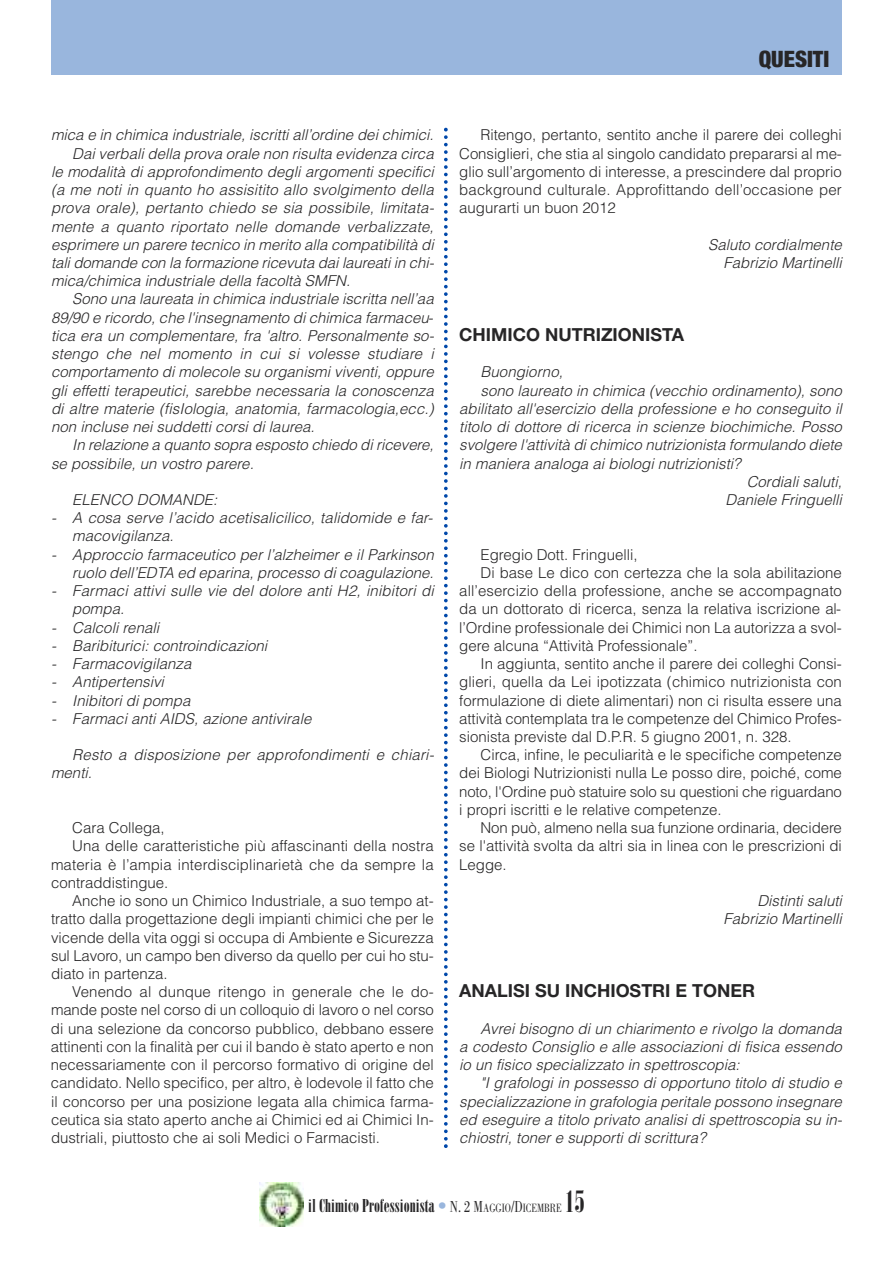
<style>
.page{position:relative;width:893px;height:1263px;background:#fff}
.page>*{position:absolute;margin:0;border:0;box-sizing:border-box;transform-origin:0 0}
.t1{font:30px "Bodoni Poster Compressed";color:#272627}
.t2{font:900 condensed 22.5px "Helvetica Neue";color:#272627}
.t3{font:700 18px "Helvetica Neue";color:#272627}
.t4{font:18px "Bodoni Poster Compressed";color:#272627}
.t5{font:italic 300 15px/18.3px "Helvetica";letter-spacing:.005em;color:#272627}
.t6{font:300 15px/18.3px "Helvetica";color:#272627;text-align:justify}
.s1{color:#99b6dd}
.s2{font-family:"Bodoni";font-size:16.5px}
.s3{font-family:"Bodoni";font-size:12.3px}
</style>
<div class="page">
<hr style="left:51px;top:74px;width:791px;height:1px;background:#272627">
<div style="left:51px;top:0;width:791px;height:74px;background:#99b6dd"></div>
<svg style="left:444px;top:128px;width:4px;height:1020px"></svg>
<img style="left:259px;top:1182px;width:45px;height:44px">
<p class="t5" style="left:51px;top:126px;width:384px">mica e in chimica industriale, iscritti all’ordine dei chimici.</p>
<p class="t5" style="left:72px;top:144px;width:363px">Dai verbali della prova orale non risulta evidenza circa</p>
<p class="t5" style="left:51px;top:163px;width:384px">le modalità di approfondimento degli argomenti specifici</p>
<p class="t5" style="left:51px;top:181px;width:384px">(a me noti in quanto ho assisitito allo svolgimento della</p>
<p class="t5" style="left:51px;top:199px;width:384px">prova orale), pertanto chiedo se sia possibile, limitata-</p>
<p class="t5" style="left:51px;top:217px;width:384px">mente a quanto riportato nelle domande verbalizzate,</p>
<p class="t5" style="left:51px;top:235px;width:384px">esprimere un parere tecnico in merito alla compatibilità di</p>
<p class="t5" style="left:51px;top:254px;width:384px">tali domande con la formazione ricevuta dai laureati in chi-</p>
<p class="t5" style="left:51px;top:272px;width:301px">mica/chimica industriale della facoltà SMFN.</p>
<p class="t5" style="left:72px;top:290px;width:363px">Sono una laureata in chimica industriale iscritta nell’aa</p>
<p class="t5" style="left:51px;top:308px;width:384px">89/90 e ricordo, che l'insegnamento di chimica farmaceu-</p>
<p class="t5" style="left:51px;top:327px;width:384px">tica era un complementare, fra 'altro. Personalmente so-</p>
<p class="t5" style="left:51px;top:345px;width:384px">stengo che nel momento in cui si volesse studiare i</p>
<p class="t5" style="left:51px;top:363px;width:384px">comportamento di molecole su organismi viventi, oppure</p>
<p class="t5" style="left:51px;top:381px;width:384px">gli effetti terapeutici, sarebbe necessaria la conoscenza</p>
<p class="t5" style="left:51px;top:399px;width:384px">di altre materie (fisIologia, anatomia, farmacologia,ecc.)</p>
<p class="t5" style="left:51px;top:418px;width:265px">non incluse nei suddetti corsi di laurea.</p>
<p class="t5" style="left:72px;top:436px;width:363px">In relazione a quanto sopra esposto chiedo di ricevere,</p>
<p class="t5" style="left:51px;top:454px;width:204px">se possibile, un vostro parere.</p>
<p class="t5" style="left:72px;top:491px;width:147px">ELENCO DOMANDE:</p>
<p class="t5" style="left:72px;top:509px;width:362px;text-indent:-21px">- A cosa serve l’acido acetisalicilico, talidomide e far&shy;macovigilanza.</p>
<p class="t5" style="left:51px;top:545px;width:384px;text-align:right">- Approccio farmaceutico per l’alzheimer e il Parkinson ruolo dell’EDTA ed eparina, processo di coagulazione.</p>
<p class="t5" style="left:72px;top:582px;width:363px;text-indent:-21px">- Farmaci attivi sulle vie del dolore anti H2, inibitori di pompa.</p>
<p class="t5" style="left:51px;top:618px;width:110px">- Calcoli renali</p>
<p class="t5" style="left:51px;top:636px;width:218px">- Baribiturici: controindicazioni</p>
<p class="t5" style="left:51px;top:655px;width:142px">- Farmacovigilanza</p>
<p class="t5" style="left:51px;top:673px;width:114px">- Antipertensivi</p>
<p class="t5" style="left:51px;top:691px;width:141px">- Inibitori di pompa</p>
<p class="t5" style="left:51px;top:709px;width:262px">- Farmaci anti AIDS, azione antivirale</p>
<p class="t5" style="left:51px;top:746px;width:384px;text-indent:21px">Resto a disposizione per approfondimenti e chiari&shy;menti.</p>
<p class="t6" style="left:72px;top:819px;width:94px">Cara Collega,</p>
<p class="t6" style="left:72px;top:837px;width:363px">Una delle caratteristiche più affascinanti della nostra</p>
<p class="t6" style="left:51px;top:855px;width:384px">materia è l’ampia interdisciplinarietà che da sempre la</p>
<p class="t6" style="left:51px;top:873px;width:119px">contraddistingue.</p>
<p class="t6" style="left:72px;top:892px;width:363px">Anche io sono un Chimico Industriale, a suo tempo at-</p>
<p class="t6" style="left:51px;top:910px;width:384px">tratto dalla progettazione degli impianti chimici che per le</p>
<p class="t6" style="left:51px;top:928px;width:384px">vicende della vita oggi si occupa di Ambiente e Sicurezza</p>
<p class="t6" style="left:51px;top:946px;width:384px">sul Lavoro, un campo ben diverso da quello per cui ho stu-</p>
<p class="t6" style="left:51px;top:965px;width:118px">diato in partenza.</p>
<p class="t6" style="left:72px;top:983px;width:363px">Venendo al dunque ritengo in generale che le do-</p>
<p class="t6" style="left:51px;top:1001px;width:384px">mande poste nel corso di un colloquio di lavoro o nel corso</p>
<p class="t6" style="left:51px;top:1019px;width:384px">di una selezione da concorso pubblico, debbano essere</p>
<p class="t6" style="left:51px;top:1037px;width:384px">attinenti con la finalità per cui il bando è stato aperto e non</p>
<p class="t6" style="left:51px;top:1056px;width:384px">necessariamente con il percorso formativo di origine del</p>
<p class="t6" style="left:51px;top:1074px;width:384px">candidato. Nello specifico, per altro, è lodevole il fatto che</p>
<p class="t6" style="left:51px;top:1092px;width:384px">il concorso per una posizione legata alla chimica farma-</p>
<p class="t6" style="left:51px;top:1110px;width:384px">ceutica sia stato aperto anche ai Chimici ed ai Chimici In-</p>
<p class="t6" style="left:51px;top:1129px;width:330px">dustriali, piuttosto che ai soli Medici o Farmacisti.</p>
<h2 class="t2" style="left:759px;top:45px;width:72px">QUESITI</h2>
<p class="t6" style="left:459px;top:126px;width:384px;text-indent:21px">Ritengo, pertanto, sentito anche il parere dei colleghi Consiglieri, che stia al singolo candidato prepararsi al me&shy;glio sull’argomento di interesse, a prescindere dal proprio background culturale. Approfittando dell’occasione per augurarti un buon 2012</p>
<p class="t5" style="left:708px;top:235px;width:135px;text-align:right">Saluto cordialmente<br>Fabrizio Martinelli</p>
<p class="t3" style="left:459px;top:328px;width:226px">CHIMICO NUTRIZIONISTA</p>
<p class="t5" style="left:480px;top:363px;width:84px">Buongiorno,</p>
<p class="t5" style="left:480px;top:381px;width:363px">sono laureato in chimica (vecchio ordinamento), sono</p>
<p class="t5" style="left:459px;top:399px;width:384px">abilitato all'esercizio della professione e ho conseguito il</p>
<p class="t5" style="left:459px;top:418px;width:384px">titolo di dottore di ricerca in scienze biochimiche. Posso</p>
<p class="t5" style="left:459px;top:436px;width:384px">svolgere l'attività di chimico nutrizionista formulando diete</p>
<p class="t5" style="left:459px;top:454px;width:283px">in maniera analoga ai biologi nutrizionisti?</p>
<p class="t5" style="left:747px;top:472px;width:97px">Cordiali saluti,</p>
<p class="t5" style="left:725px;top:491px;width:118px">Daniele Fringuelli</p>
<p class="t6" style="left:480px;top:545px;width:158px">Egregio Dott. Fringuelli,</p>
<p class="t6" style="left:480px;top:564px;width:363px">Di base Le dico con certezza che la sola abilitazione</p>
<p class="t6" style="left:459px;top:582px;width:384px">all’esercizio della professione, anche se accompagnato</p>
<p class="t6" style="left:459px;top:600px;width:383px">da un dottorato di ricerca, senza la relativa iscrizione al-</p>
<p class="t6" style="left:459px;top:618px;width:384px">l’Ordine professionale dei Chimici non La autorizza a svol-</p>
<p class="t6" style="left:459px;top:636px;width:240px">gere alcuna “Attività Professionale”.</p>
<p class="t6" style="left:480px;top:655px;width:363px">In aggiunta, sentito anche il parere dei colleghi Consi-</p>
<p class="t6" style="left:459px;top:673px;width:384px">glieri, quella da Lei ipotizzata (chimico nutrizionista con</p>
<p class="t6" style="left:459px;top:691px;width:384px">formulazione di diete alimentari) non ci risulta essere una</p>
<p class="t6" style="left:459px;top:709px;width:384px">attività contemplata tra le competenze del Chimico Profes-</p>
<p class="t6" style="left:459px;top:728px;width:334px">sionista previste dal D.P.R. 5 giugno 2001, n. 328.</p>
<p class="t6" style="left:480px;top:746px;width:363px">Circa, infine, le peculiarità e le specifiche competenze</p>
<p class="t6" style="left:459px;top:764px;width:384px">dei Biologi Nutrizionisti nulla Le posso dire, poiché, come</p>
<p class="t6" style="left:459px;top:782px;width:384px">noto, l'Ordine può statuire solo su questioni che riguardano</p>
<p class="t6" style="left:459px;top:801px;width:264px">i propri iscritti e le relative competenze.</p>
<p class="t6" style="left:480px;top:819px;width:363px">Non può, almeno nella sua funzione ordinaria, decidere</p>
<p class="t6" style="left:459px;top:837px;width:384px">se l'attività svolta da altri sia in linea con le prescrizioni di</p>
<p class="t6" style="left:459px;top:855px;width:49px">Legge.</p>
<p class="t5" style="left:723px;top:892px;width:120px;text-align:right">Distinti saluti<br>Fabrizio Martinelli</p>
<p class="t3" style="left:459px;top:984px;width:297px">ANALISI SU INCHIOSTRI E TONER</p>
<p class="t5" style="left:459px;top:1019px;width:384px;text-align:justify;text-indent:21px">Avrei bisogno di un chiarimento e rivolgo la domanda a codesto Consiglio e alle associazioni di fisica essendo io un fisico specializzato in spettroscopia:</p>
<p class="t5" style="left:459px;top:1074px;width:384px;text-align:justify;text-indent:21px">"I grafologi in possesso di opportuno titolo di studio e specializzazione in grafologia peritale possono insegnare ed eseguire a titolo privato analisi di spettroscopia su in&shy;chiostri, toner e supporti di scrittura?</p>
<p class="t4" style="left:308px;top:1199px;width:255px">il Chimico Professionista <span class="s1">•</span> <span class="s2">N. 2 M</span><span class="s3">AGGIO</span><span class="s2">/D</span><span class="s3">ICEMBRE</span></p>
<h1 class="t1" style="left:565px;top:1191px;width:21px">15</h1>
</div>
